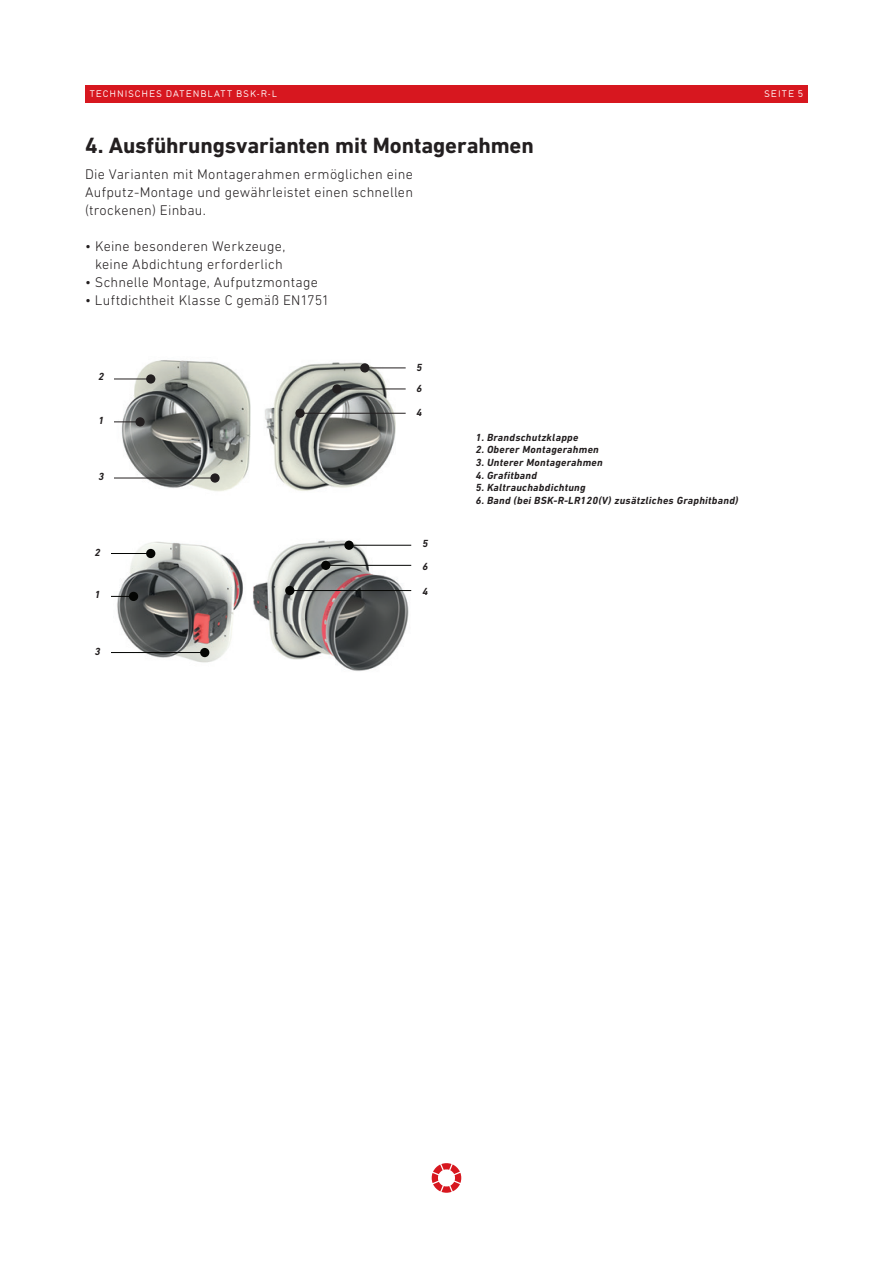
<style>
.page{position:relative;width:893px;height:1263px;background:#fff}
.page>*{position:absolute;margin:0;border:0;box-sizing:border-box;transform-origin:0 0}
.t1{font:700 22.5px "DIN Next LT Pro";letter-spacing:-.005em;color:#231f20}
.t2{font:19.65px/22.8px "Myriad Pro";color:#040503}
.t3{font:19.65px/42.8px "Myriad Pro";color:#231f20}
.t4{font:300 14.25px/18px "DIN Next LT Pro";letter-spacing:.02em;color:#231f20;text-align:justify}
.t5{font:italic 700 10.5px "DIN Next LT Pro";letter-spacing:.03em;color:#231f20}
.t6{font:9px "DIN17 SB";letter-spacing:.115em;color:#fff}
</style>
<div class="page">
<div style="left:85px;top:85px;width:723px;height:17px;background:#d7171f"></div>
<svg style="left:432px;top:1163px;width:29px;height:30px"></svg>
<img style="left:253px;top:540px;width:159px;height:131px">
<img style="left:111px;top:541px;width:132px;height:122px">
<hr style="left:108px;top:553px;width:43px;height:1px;background:#040503">
<div style="left:146px;top:549px;width:9px;height:9px;background:#040503;border-radius:50%"></div>
<svg style="left:111px;top:596px;width:18px;height:1px"></svg>
<div style="left:129px;top:592px;width:9px;height:9px;background:#040503;border-radius:50%"></div>
<hr style="left:108px;top:652px;width:97px;height:1px;background:#040503">
<div style="left:200px;top:648px;width:9px;height:9px;background:#040503;border-radius:50%"></div>
<hr style="left:349px;top:545px;width:62px;height:1px;background:#040503">
<div style="left:344px;top:541px;width:10px;height:9px;background:#040503;border-radius:50%"></div>
<hr style="left:290px;top:590px;width:121px;height:1px;background:#040503">
<div style="left:285px;top:586px;width:9px;height:9px;background:#040503;border-radius:50%"></div>
<hr style="left:326px;top:565px;width:85px;height:1px;background:#040503">
<div style="left:321px;top:561px;width:9px;height:9px;background:#040503;border-radius:50%"></div>
<img style="left:114px;top:360px;width:137px;height:132px">
<img style="left:265px;top:362px;width:141px;height:129px">
<hr style="left:113px;top:379px;width:38px;height:1px;background:#231f20">
<div style="left:146px;top:374px;width:9px;height:10px;background:#231f20;border-radius:50%"></div>
<svg style="left:114px;top:421px;width:21px;height:1px"></svg>
<div style="left:135px;top:417px;width:10px;height:9px;background:#231f20;border-radius:50%"></div>
<hr style="left:113px;top:478px;width:102px;height:1px;background:#231f20">
<svg style="left:210px;top:473px;width:10px;height:10px"></svg>
<hr style="left:365px;top:367px;width:41px;height:1px;background:#231f20">
<div style="left:360px;top:363px;width:9px;height:9px;background:#231f20;border-radius:50%"></div>
<hr style="left:300px;top:413px;width:106px;height:1px;background:#231f20">
<div style="left:295px;top:409px;width:10px;height:9px;background:#231f20;border-radius:50%"></div>
<hr style="left:337px;top:388px;width:69px;height:1px;background:#231f20">
<div style="left:332px;top:384px;width:10px;height:10px;background:#231f20;border-radius:50%"></div>
<div style="left:85px;top:539px;width:26px;height:25px;background:#fff"></div>
<div style="left:89px;top:364px;width:25px;height:25px;background:#fff"></div>
<div style="left:85px;top:638px;width:26px;height:25px;background:#fff"></div>
<div style="left:89px;top:463px;width:25px;height:25px;background:#fff"></div>
<p class="t6" style="left:90px;top:88px;width:189px">TECHNISCHES DATENBLATT BSK-R-L</p>
<p class="t6" style="left:764px;top:88px;width:40px">SEITE 5</p>
<h1 class="t1" style="left:85px;top:132px;width:450px">4. Ausführungsvarianten mit Montagerahmen</h1>
<p class="t4" style="left:85px;top:165px;width:330px">Die Varianten mit Montagerahmen ermöglichen eine Aufputz-Montage und gewährleistet einen schnellen (trockenen) Einbau.</p>
<p class="t4" style="left:85px;top:237px;width:202px;text-align:center">• Keine besonderen Werkzeuge, keine Abdichtung erforderlich</p>
<p class="t4" style="left:85px;top:273px;width:234px">• Schnelle Montage, Aufputzmontage</p>
<p class="t4" style="left:85px;top:291px;width:246px">• Luftdichtheit Klasse C gemäß EN1751</p>
<h2 class="t3" style="left:101px;top:352px;width:12px">2<br>1</h2>
<p class="t5" style="left:99px;top:371px;width:7px">2</p>
<p class="t5" style="left:99px;top:414px;width:7px">1</p>
<h2 class="t3" style="left:101px;top:451px;width:12px">3</h2>
<p class="t5" style="left:99px;top:470px;width:7px">3</p>
<h2 class="t2" style="left:96px;top:527px;width:12px;line-height:42.8px">2<br>1</h2>
<p class="t5" style="left:95px;top:546px;width:7px">2</p>
<p class="t5" style="left:95px;top:588px;width:7px">1</p>
<h2 class="t2" style="left:96px;top:636px;width:12px">3</h2>
<p class="t5" style="left:95px;top:645px;width:7px">3</p>
<h2 class="t3" style="left:409px;top:350px;width:12px;line-height:24.5px">5<br>6</h2>
<h2 class="t3" style="left:409px;top:387px;width:12px">4</h2>
<p class="t5" style="left:416px;top:361px;width:7px">5</p>
<p class="t5" style="left:416px;top:382px;width:7px">6</p>
<p class="t5" style="left:416px;top:407px;width:7px">4</p>
<h2 class="t2" style="left:415px;top:528px;width:12px;text-align:justify">5<br>6<br>4</h2>
<p class="t5" style="left:422px;top:537px;width:7px">5</p>
<p class="t5" style="left:422px;top:560px;width:7px">6</p>
<p class="t5" style="left:422px;top:585px;width:7px">4</p>
<p class="t5" style="left:476px;top:431px;width:104px">1. Brandschutzklappe</p>
<p class="t5" style="left:476px;top:444px;width:125px">2. Oberer Montagerahmen</p>
<p class="t5" style="left:476px;top:456px;width:128px">3. Unterer Montagerahmen</p>
<p class="t5" style="left:476px;top:469px;width:63px">4. Grafitband</p>
<p class="t5" style="left:476px;top:481px;width:111px">5. Kaltrauchabdichtung</p>
<p class="t5" style="left:476px;top:494px;width:264px">6. Band (bei BSK-R-LR120(V) zusätzliches Graphitband)</p>
</div>
